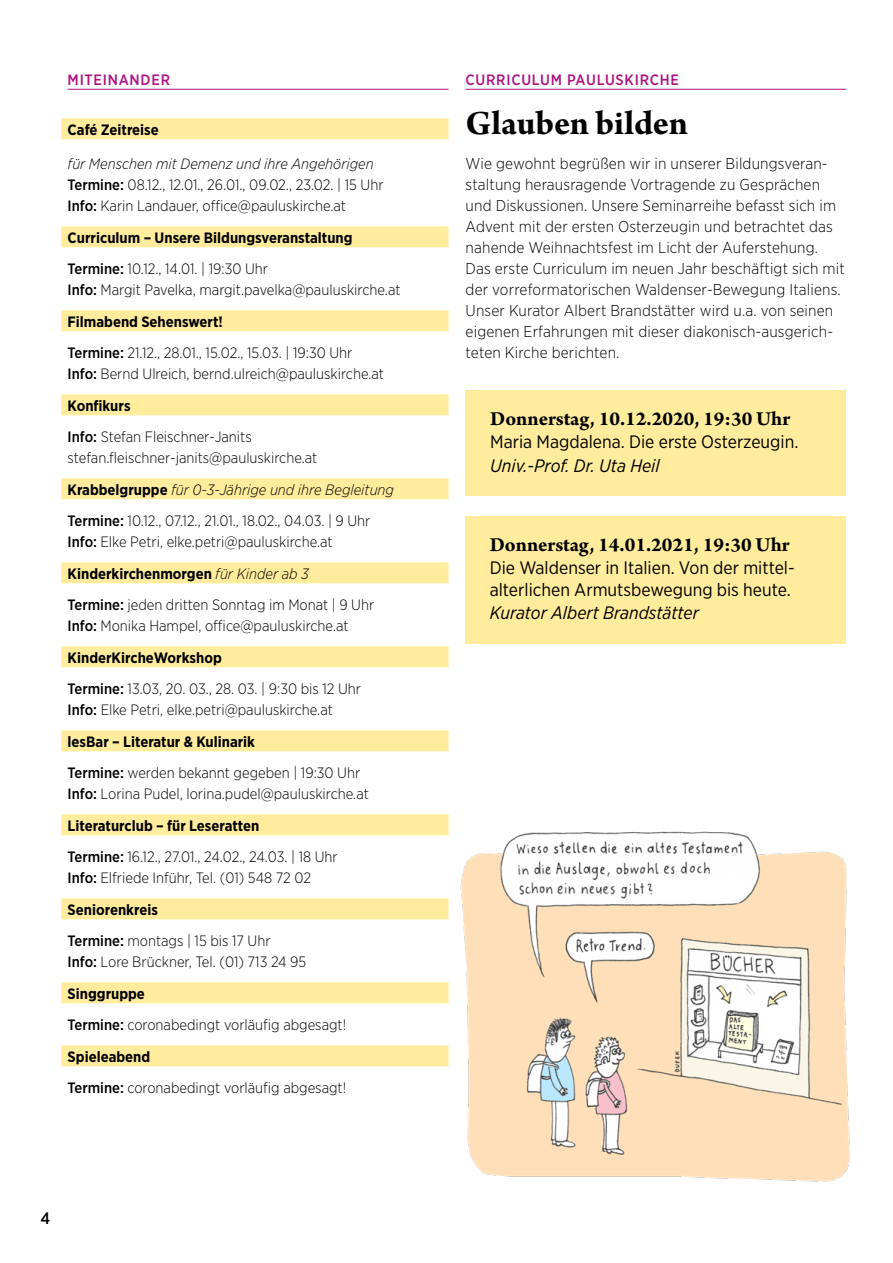
<style>
.page{position:relative;width:893px;height:1263px;background:#fff}
.page>*{position:absolute;margin:0;border:0;box-sizing:border-box;transform-origin:0 0}
.Headline_Rubriken_un{font:700 36px "Arno Pro";letter-spacing:-.005em;color:#000}
.Veranstaltungsdaten{font:700 21px "Arno Pro";color:#000}
.Zusatz_im_Veranstalt{font:18px/22.5px "Gotham Narrow";color:#000}
.Zusatz_im_Veranstalt-2{font:italic 18px "Gotham Narrow";color:#000}
.t1{font:500 16.5px "Gotham Narrow";color:#000}
.Fließtext_10_5{font:300 15.75px/21px "Gotham Narrow";letter-spacing:.01em;color:#000}
.Veranstaltungskalend{font:300 15px/21px "Gotham Narrow";color:#000}
.Veranstalstungskalen{font:700 15px "Gotham Narrow";color:#000}
.Veranstalstungskalen-2{font:italic 300 15px "Gotham Narrow";color:#000}
.Rubrikentitel_lila{font:500 15px "Gotham Narrow";letter-spacing:.05em;color:#ad1380}
.s1{font-style:italic}
.s2{font-weight:500}
.s3{font-weight:700;font-style:normal}
.s4{font-weight:300;font-style:italic}
</style>
<div class="page">
<hr style="left:68px;top:89px;width:381px;height:1px;background:#ad1380">
<div style="left:61px;top:118px;width:388px;height:21px;background:#ffec9d"></div>
<div style="left:61px;top:226px;width:388px;height:21px;background:#ffec9d"></div>
<div style="left:61px;top:310px;width:388px;height:21px;background:#ffec9d"></div>
<div style="left:61px;top:394px;width:388px;height:21px;background:#ffec9d"></div>
<div style="left:61px;top:478px;width:388px;height:21px;background:#ffec9d"></div>
<div style="left:61px;top:562px;width:388px;height:21px;background:#ffec9d"></div>
<div style="left:61px;top:646px;width:388px;height:21px;background:#ffec9d"></div>
<div style="left:61px;top:730px;width:388px;height:21px;background:#ffec9d"></div>
<div style="left:61px;top:814px;width:388px;height:21px;background:#ffec9d"></div>
<div style="left:61px;top:898px;width:388px;height:21px;background:#ffec9d"></div>
<div style="left:61px;top:982px;width:388px;height:21px;background:#ffec9d"></div>
<div style="left:61px;top:1045px;width:388px;height:21px;background:#ffec9d"></div>
<img style="left:460px;top:831px;width:390px;height:351px">
<hr style="left:466px;top:89px;width:380px;height:1px;background:#ad1380">
<div style="left:466px;top:516px;width:380px;height:127px;background:#ffec9d"></div>
<div style="left:466px;top:390px;width:380px;height:105px;background:#ffec9d"></div>
<p class="Rubrikentitel_lila" style="left:68px;top:70px;width:104px">MITEINANDER</p>
<p class="Veranstalstungskalen" style="left:68px;top:120px;width:93px">Café Zeitreise</p>
<p class="Veranstaltungskalend" style="left:68px;top:153px;width:317px"><span class="s1">für Menschen mit Demenz und ihre Angehörigen<br></span><span class="s2">Termine:</span> 08.12., 12.01., 26.01., 09.02., 23.02. | 15 Uhr<br><span class="s2">Info:</span> Karin Landauer, office@pauluskirche.at</p>
<p class="Veranstalstungskalen" style="left:68px;top:228px;width:286px">Curriculum – Unsere Bildungsveranstaltung</p>
<p class="Veranstaltungskalend" style="left:68px;top:258px;width:334px"><span class="s2">Termine:</span> 10.12., 14.01. | 19:30 Uhr<br><span class="s2">Info:</span> Margit Pavelka, margit.pavelka@pauluskirche.at</p>
<p class="Veranstalstungskalen" style="left:68px;top:312px;width:157px">Filmabend Sehenswert!</p>
<p class="Veranstaltungskalend" style="left:68px;top:342px;width:318px"><span class="s2">Termine:</span> 21.12., 28.01., 15.02., 15.03. | 19:30 Uhr<br><span class="s2">Info:</span> Bernd Ulreich, bernd.ulreich@pauluskirche.at</p>
<p class="Veranstalstungskalen" style="left:68px;top:396px;width:64px">Konfikurs</p>
<p class="Veranstaltungskalend" style="left:68px;top:426px;width:251px"><span class="s2">Info:</span> Stefan Fleischner-Janits stefan.fleischner-janits@pauluskirche.at</p>
<p class="Veranstalstungskalen-2" style="left:68px;top:481px;width:328px"><span class="s3">Krabbelgruppe</span> für 0-3-Jährige und ihre Begleitung</p>
<p class="Veranstaltungskalend" style="left:68px;top:510px;width:304px"><span class="s2">Termine:</span> 10.12., 07.12., 21.01., 18.02., 04.03. | 9 Uhr<br><span class="s2">Info:</span> Elke Petri, elke.petri@pauluskirche.at</p>
<p class="Veranstalstungskalen" style="left:68px;top:564px;width:243px">Kinderkirchenmorgen <span class="s4">für Kinder ab 3</span></p>
<p class="Veranstaltungskalend" style="left:68px;top:594px;width:308px"><span class="s2">Termine:</span> jeden dritten Sonntag im Monat | 9 Uhr<br><span class="s2">Info:</span> Monika Hampel, office@pauluskirche.at</p>
<p class="Veranstalstungskalen" style="left:68px;top:648px;width:156px">KinderKircheWorkshop</p>
<p class="Veranstaltungskalend" style="left:68px;top:678px;width:295px"><span class="s2">Termine:</span> 13.03, 20. 03., 28. 03. | 9:30 bis 12 Uhr<br><span class="s2">Info:</span> Elke Petri, elke.petri@pauluskirche.at</p>
<p class="Veranstalstungskalen" style="left:68px;top:732px;width:189px">lesBar – Literatur &amp; Kulinarik</p>
<p class="Veranstaltungskalend" style="left:68px;top:762px;width:303px"><span class="s2">Termine:</span> werden bekannt gegeben | 19:30 Uhr<br><span class="s2">Info:</span> Lorina Pudel, lorina.pudel@pauluskirche.at</p>
<p class="Veranstalstungskalen" style="left:68px;top:816px;width:193px">Literaturclub – für Leseratten</p>
<p class="Veranstaltungskalend" style="left:68px;top:846px;width:272px"><span class="s2">Termine:</span> 16.12., 27.01., 24.02., 24.03. | 18 Uhr<br><span class="s2">Info:</span> Elfriede Inführ, Tel. (01) 548 72 02</p>
<p class="Veranstalstungskalen" style="left:68px;top:900px;width:92px">Seniorenkreis</p>
<p class="Veranstaltungskalend" style="left:68px;top:930px;width:240px"><span class="s2">Termine:</span> montags | 15 bis 17 Uhr<br><span class="s2">Info:</span> Lore Brückner, Tel. (01) 713 24 95</p>
<p class="Veranstalstungskalen" style="left:68px;top:984px;width:79px">Singgruppe</p>
<p class="Veranstaltungskalend" style="left:68px;top:1014px;width:280px"><span class="s2">Termine:</span> coronabedingt vorläufig abgesagt!</p>
<p class="Veranstalstungskalen" style="left:68px;top:1047px;width:84px">Spieleabend</p>
<p class="Veranstaltungskalend" style="left:68px;top:1077px;width:280px"><span class="s2">Termine:</span> coronabedingt vorläufig abgesagt!</p>
<p class="t1" style="left:40px;top:1208px;width:11px">4</p>
<p class="Rubrikentitel_lila" style="left:466px;top:70px;width:215px">CURRICULUM PAULUSKIRCHE</p>
<p class="Headline_Rubriken_un" style="left:466px;top:102px;width:224px">Glauben bilden</p>
<p class="Fließtext_10_5" style="left:466px;top:152px;width:381px">Wie gewohnt begrüßen wir in unserer Bildungsveran&shy;staltung herausragende Vortragende zu Gesprächen und Diskussionen. Unsere Seminarreihe befasst sich im Advent mit der ersten Osterzeugin und betrachtet das nahende Weihnachtsfest im Licht der Auferstehung.<br>Das erste Curriculum im neuen Jahr beschäftigt sich mit der vorreformatorischen Waldenser-Bewegung Italiens.<br>Unser Kurator Albert Brandstätter wird u.a. von seinen eigenen Erfahrungen mit dieser diakonisch-ausgerich&shy;teten Kirche berichten.</p>
<p class="Veranstaltungsdaten" style="left:490px;top:407px;width:302px">Donnerstag, 10.12.2020, 19:30 Uhr</p>
<p class="Zusatz_im_Veranstalt" style="left:490px;top:430px;width:310px">Maria Magdalena. Die erste Osterzeugin.</p>
<p class="Zusatz_im_Veranstalt-2" style="left:490px;top:454px;width:171px">Univ.-Prof. Dr. Uta Heil</p>
<p class="Veranstaltungsdaten" style="left:490px;top:533px;width:302px">Donnerstag, 14.01.2021, 19:30 Uhr</p>
<p class="Zusatz_im_Veranstalt" style="left:490px;top:556px;width:307px">Die Waldenser in Italien. Von der mittel&shy;alterlichen Armutsbewegung bis heute.</p>
<p class="Zusatz_im_Veranstalt-2" style="left:490px;top:601px;width:211px">Kurator Albert Brandstätter</p>
</div>
